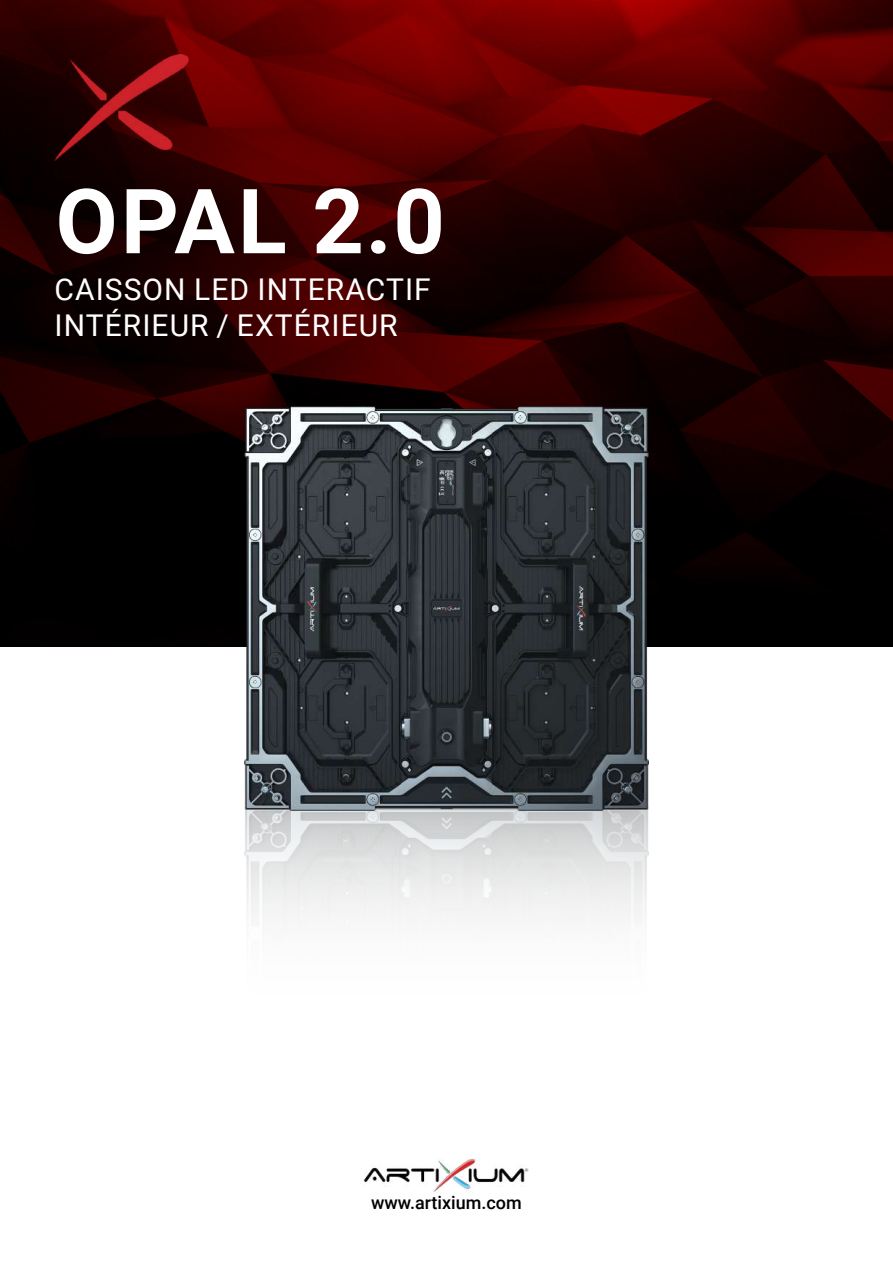
<style>
.page{position:relative;width:893px;height:1263px;background:#fff}
.page>*{position:absolute;margin:0;border:0;box-sizing:border-box;transform-origin:0 0}
.t1{font:700 90px "Roboto";color:#fff}
.t2{font:30px/36px "Roboto";letter-spacing:.035em;color:#fff}
.t3{font:500 18px "Roboto";color:#000}
</style>
<div class="page">
<img style="left:0;top:0;width:893px;height:646px">
<img style="left:54px;top:54px;width:135px;height:106px">
<img style="left:245px;top:810px;width:403px;height:382px">
<img style="left:245px;top:406px;width:403px;height:404px">
<h1 class="t1" style="left:56px;top:158px;width:391px">OPAL 2.0</h1>
<p class="t2" style="left:55px;top:271px;width:378px">CAISSON LED INTERACTIF<br>INTÉRIEUR / EXTÉRIEUR</p>
<p class="t3" style="left:371px;top:1190px;width:152px">www.artixium.com</p>
</div>
